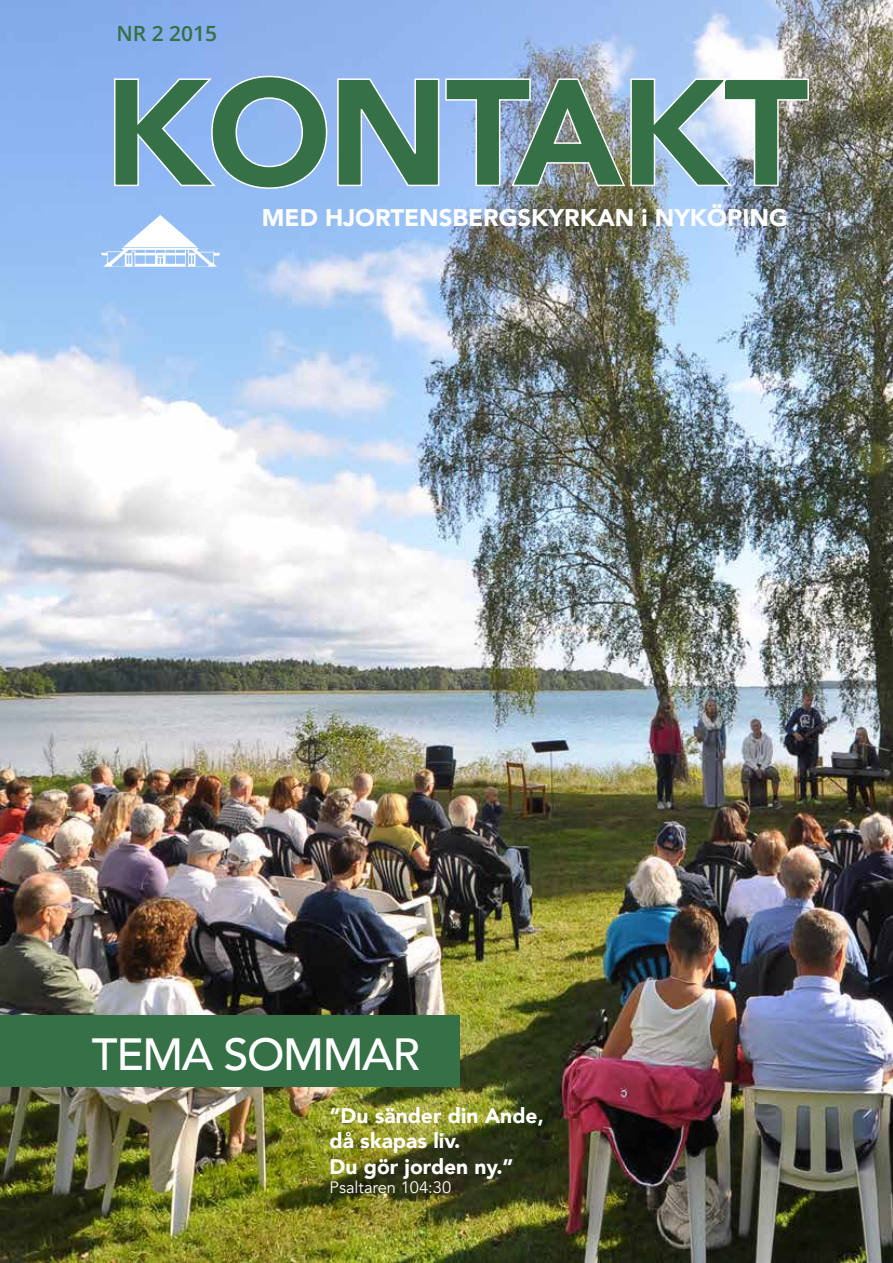
<style>
.page{position:relative;width:893px;height:1263px;background:#fff}
.page>*{position:absolute;margin:0;border:0;box-sizing:border-box;transform-origin:0 0}
.t1{font:500 45px "Avenir";letter-spacing:-.03em;color:#fff}
.t2{font:900 24px "Avenir";color:#fff}
.t3{font:900 21px/25.2px "Avenir";color:#fff}
.t4{font:600 21px "Open Sans";color:#357046}
.t5{font:16.5px "Avenir";color:#fff}
</style>
<div class="page">
<img style="left:0;top:0;width:893px;height:1263px">
<svg style="left:113px;top:75px;width:697px;height:115px;background:#739a99"></svg>
<img style="left:101px;top:214px;width:119px;height:56px">
<div style="left:0;top:1015px;width:459px;height:71px;background:#357046"></div>
<p class="t4" style="left:116px;top:19px;width:102px">NR 2 2015</p>
<p class="t2" style="left:262px;top:197px;width:527px">MED HJORTENSBERGSKYRKAN i NYKÖPING</p>
<h1 class="t1" style="left:92px;top:1015px;width:329px">TEMA SOMMAR</h1>
<p class="t3" style="left:330px;top:1103px;width:216px">“Du sänder din Ande, då skapas liv.<br>Du gör jorden ny.”</p>
<p class="t5" style="left:330px;top:1178px;width:123px">Psaltaren 104:30</p>
</div>
